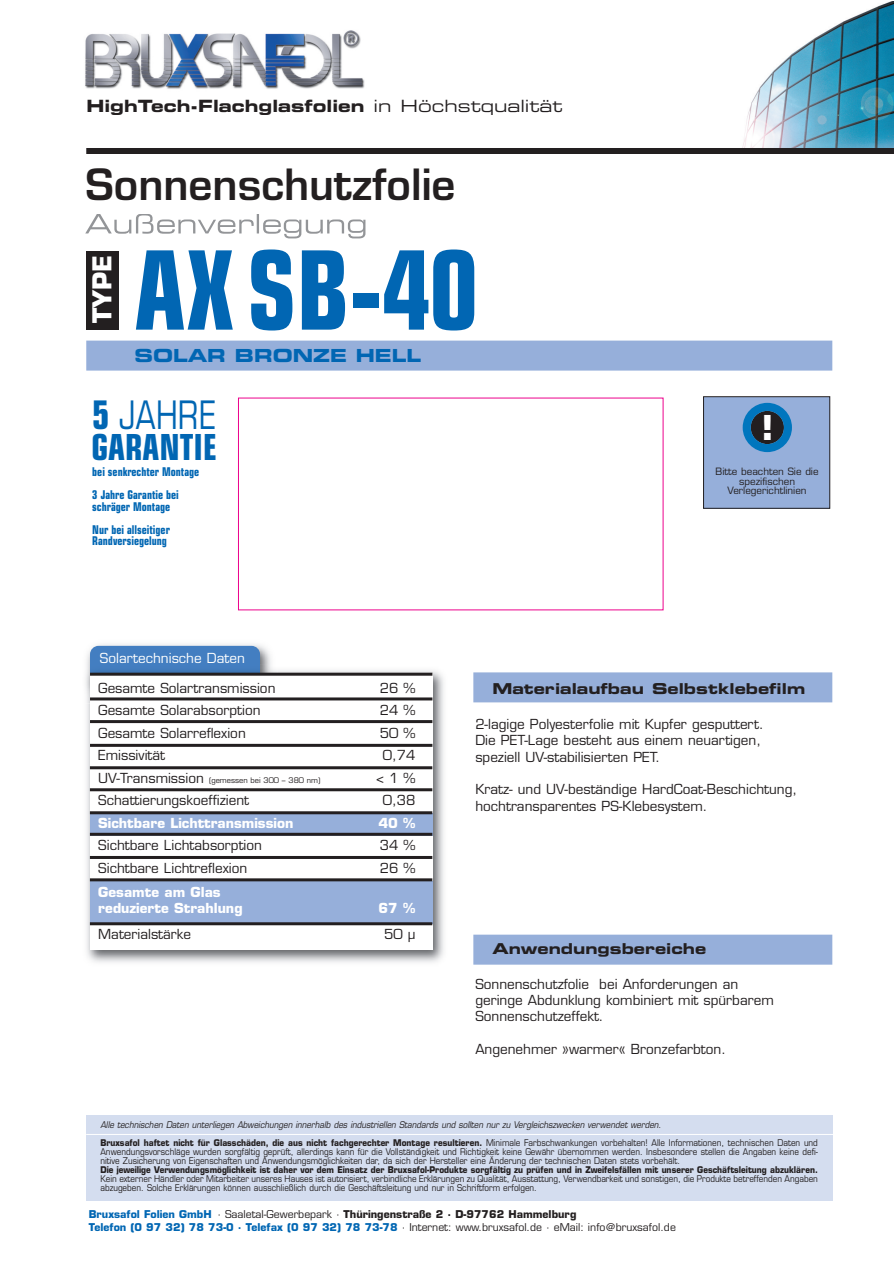
<style>
.page{position:relative;width:894px;height:1265px;background:#fff}
.page>*{position:absolute;margin:0;border:0;box-sizing:border-box;transform-origin:0 0}
.t1{font:700 condensed 109.5px "Eurostile";color:#0166b3;scale:.9 1}
.t2{font:600 42px "Eurostile";color:#231f20}
.t3{font:condensed 39.45px "Eurostile";color:#0166b3;scale:.9 1}
.t4{font:700 condensed 36px "Eurostile";color:#0166b3;scale:.9 1}
.t5{font:34.65px "Eurostile Bold Extended Two";color:#fff;scale:.9 1}
.t6{font:700 25.35px "Eurostile";color:#fff}
.t7{font:18px "Eurostile Bold Extended Two";color:#0166b3}
.t8{font:16.95px "Eurostile Bold Extended Two";color:#231f20}
.t9{font:15px "Eurostile Bold Extended Two";color:#231f20}
.t10{font:13.5px/16.2px "Eurostile";color:#231f20}
.t11{font:700 13.5px/16.5px "Eurostile";color:#fff}
.t12{font:13.5px "Eurostile";color:#fff}
.t13{font:700 condensed 12.15px/23.1px "Eurostile";color:#0166b3;scale:.9 1}
.t14{font:10.5px/12.6px "Eurostile";color:#231f20}
.t15{font:9.9px/9.9px "Eurostile";color:#231f20;text-align:center}
.t16{font:9px/9px "Eurostile";color:#231f20;scale:.9 1}
.t17{font:italic 9px/18px "Eurostile";color:#231f20;scale:.9 1}
.t18{font:700 9px "Eurostile";color:#231f20;scale:.9 1}
.t19{font:7.5px "Eurostile";color:#231f20}
.s1{font-family:"Eurostile Extended Two"}
.s2{font-weight:700}
.s3{font-size:13.5px}
.s4{font-weight:700;font-style:normal}
.s5{font-style:normal}
.s6{font-weight:700;color:#0166b3}
</style>
<div class="page">
<img style="left:86px;top:644px;width:185px;height:20px">
<div style="left:90px;top:646px;width:170px;height:40px;background:#437ec1;border-radius:9px"></div>
<img style="left:742px;top:1px;width:152px;height:147px">
<div style="left:86px;top:341px;width:746px;height:30px;background:#96afda"></div>
<div style="left:473px;top:672px;width:359px;height:30px;background:#96afda"></div>
<div style="left:473px;top:935px;width:359px;height:30px;background:#96afda"></div>
<div style="left:86px;top:251px;width:32px;height:79px;background:#231f20"></div>
<svg style="left:85px;top:214px;width:280px;height:24px"></svg>
<img style="left:86px;top:670px;width:358px;height:293px">
<img style="left:85px;top:664px;width:193px;height:39px">
<img style="left:90px;top:664px;width:170px;height:9px">
<div style="left:90px;top:673px;width:342px;height:276px;background:#fff"></div>
<div style="left:90px;top:813px;width:342px;height:23px;background:#96afda"></div>
<div style="left:90px;top:881px;width:342px;height:43px;background:#96afda"></div>
<hr style="left:90px;top:673px;width:342px;height:3px;background:#231f20">
<hr style="left:90px;top:697px;width:342px;height:3px;background:#231f20">
<hr style="left:90px;top:720px;width:342px;height:3px;background:#231f20">
<hr style="left:90px;top:744px;width:342px;height:3px;background:#231f20">
<hr style="left:90px;top:766px;width:342px;height:3px;background:#231f20">
<hr style="left:90px;top:788px;width:342px;height:3px;background:#231f20">
<hr style="left:90px;top:811px;width:342px;height:3px;background:#231f20">
<hr style="left:90px;top:833px;width:342px;height:3px;background:#231f20">
<hr style="left:90px;top:856px;width:342px;height:3px;background:#231f20">
<hr style="left:90px;top:878px;width:342px;height:3px;background:#231f20">
<hr style="left:90px;top:922px;width:342px;height:3px;background:#231f20">
<div style="left:86px;top:148px;width:808px;height:6px;background:#231f20"></div>
<img style="left:85px;top:30px;width:280px;height:59px">
<div style="left:703px;top:397px;width:126px;height:111px;background:#96afda"></div>
<div style="left:703px;top:396px;width:127px;height:113px;border:1px solid #231f20"></div>
<svg style="left:742px;top:403px;width:50px;height:49px"></svg>
<div style="left:86px;top:1115px;width:746px;height:85px;background:#d4ddef"></div>
<hr style="left:86px;top:1134px;width:753px;height:1px;background:#fff">
<h3 class="t8" style="left:86px;top:100px;width:477px">HighTech-Flachglasfolien <span class="s1">in Höchstqualität</span></h3>
<h2 class="t2" style="left:86px;top:168px;width:371px">Sonnenschutzfolie</h2>
<h3 class="t6" style="left:92px;top:323px;width:70px;rotate:-90deg">TYPE</h3>
<h1 class="t1" style="left:134px;top:250px;width:384px">AXSB-40</h1>
<h3 class="t7" style="left:134px;top:349px;width:288px">SOLAR BRONZE HELL</h3>
<h3 class="t3" style="left:92px;top:401px;width:140px"><span class="s2">5</span> JAHRE</h3>
<h3 class="t4" style="left:91px;top:434px;width:141px">GARANTIE</h3>
<h3 class="t13" style="left:92px;top:461px;width:120px">bei senkrechter Montage<br>3 Jahre Garantie bei</h3>
<h3 class="t13" style="left:92px;top:496px;width:88px">schräger Montage<br>Nur bei allseitiger</h3>
<h3 class="t13" style="left:92px;top:530px;width:84px">Randversiegelung</h3>
<h3 class="t12" style="left:100px;top:653px;width:146px">Solartechnische Daten</h3>
<h3 class="t10" style="left:98px;top:681px;width:179px">Gesamte Solartransmission</h3>
<h3 class="t10" style="left:380px;top:681px;width:37px">26 %</h3>
<h3 class="t10" style="left:98px;top:704px;width:164px">Gesamte Solarabsorption</h3>
<h3 class="t10" style="left:380px;top:704px;width:37px">24 %</h3>
<h3 class="t10" style="left:98px;top:726px;width:149px">Gesamte Solarreflexion</h3>
<h3 class="t10" style="left:380px;top:726px;width:37px">50 %</h3>
<h3 class="t10" style="left:98px;top:749px;width:68px">Emissivität</h3>
<h3 class="t10" style="left:383px;top:749px;width:34px">0,74</h3>
<p class="t19" style="left:98px;top:777px;width:224px"><span class="s3">UV-Transmission</span> (gemessen bei 300 – 380 nm)</p>
<h3 class="t10" style="left:376px;top:771px;width:41px">&lt;1%</h3>
<h3 class="t10" style="left:98px;top:794px;width:152px">Schattierungskoeffizient</h3>
<h3 class="t10" style="left:383px;top:794px;width:34px">0,38</h3>
<h3 class="t11" style="left:98px;top:816px;width:197px">Sichtbare Lichttransmission</h3>
<h3 class="t11" style="left:378px;top:816px;width:39px">40 %</h3>
<h3 class="t10" style="left:98px;top:839px;width:165px">Sichtbare Lichtabsorption</h3>
<h3 class="t10" style="left:380px;top:839px;width:37px">34 %</h3>
<h3 class="t10" style="left:98px;top:861px;width:150px">Sichtbare Lichtreflexion</h3>
<h3 class="t10" style="left:380px;top:861px;width:37px">26 %</h3>
<h3 class="t11" style="left:98px;top:885px;width:146px">Gesamte am Glas reduzierte Strahlung</h3>
<h3 class="t11" style="left:378px;top:901px;width:39px">67 %</h3>
<h3 class="t10" style="left:98px;top:927px;width:94px">Materialstärke</h3>
<h3 class="t10" style="left:384px;top:927px;width:33px">50 µ</h3>
<h3 class="t5" style="left:760px;top:415px;width:19px">!</h3>
<p class="t15" style="left:715px;top:467px;width:104px">Bitte beachten Sie die spezifischen<br>Verlegerichtlinien</p>
<h3 class="t9" style="left:492px;top:683px;width:314px">Materialaufbau Selbstklebefilm</h3>
<h3 class="t10" style="left:475px;top:718px;width:290px">2-lagige Polyesterfolie mit Kupfer gesputtert.<br>Die PET-Lage besteht aus einem neuartigen, speziell UV-stabilisierten PET.</h3>
<h3 class="t10" style="left:475px;top:782px;width:323px;line-height:17px">Kratz- und UV-beständige HardCoat-Beschichtung, hochtransparentes PS-Klebesystem.</h3>
<h3 class="t9" style="left:492px;top:943px;width:215px">Anwendungsbereiche</h3>
<h3 class="t10" style="left:475px;top:977px;width:300px">Sonnenschutzfolie bei Anforderungen an geringe Abdunklung kombiniert mit spürbarem<br>Sonnenschutzeffekt.</h3>
<h3 class="t10" style="left:475px;top:1042px;width:252px">Angenehmer »warmer« Bronzefarbton.</h3>
<p class="t17" style="left:100px;top:1116px;width:798px">Alle technischen Daten unterliegen Abweichungen innerhalb des industriellen Standards und sollten nur zu Vergleichszwecken verwendet werden.<br><span class="s4">Bruxsafol haftet nicht für Glasschäden, die aus nicht fachgerechter Montage resultieren.</span> <span class="s5">Minimale Farbschwankungen vorbehalten! Alle Informationen, technischen Daten und</span></p>
<p class="t16" style="left:100px;top:1148px;width:798px">Anwendungsvorschläge wurden sorgfältig geprüft, allerdings kann für die Vollständigkeit und Richtigkeit keine Gewähr übernommen werden. Insbesondere stellen die Angaben keine defi&shy;nitive Zusicherung von Eigenschaften und Anwendungsmöglichkeiten dar, da sich der Hersteller eine Änderung der technischen Daten stets vorbehält.</p>
<p class="t18" style="left:100px;top:1166px;width:798px">Die jeweilige Verwendungsmöglichkeit ist daher vor dem Einsatz der Bruxsafol-Produkte sorgfältig zu prüfen und in Zweifelsfällen mit unserer Geschäftsleitung abzuklären.</p>
<p class="t16" style="left:100px;top:1175px;width:798px">Kein externer Händler oder Mitarbeiter unseres Hauses ist autorisiert, verbindliche Erklärungen zu Qualität, Ausstattung, Verwendbarkeit und sonstigen, die Produkte betreffenden Angaben abzugeben. Solche Erklärungen können ausschließlich durch die Geschäftsleitung und nur in Schriftform erfolgen.</p>
<p class="t14" style="left:89px;top:1209px;width:588px"><span class="s6">Bruxsafol Folien GmbH</span> · Saaletal-Gewerbepark · <span class="s2">Thüringenstraße 2 · D-97762 Hammelburg<br></span><span class="s6">Telefon (0 97 32) 78 73-0 · Telefax (0 97 32) 78 73-78</span> · Internet: www.bruxsafol.de · eMail: info@bruxsafol.de</p>
</div>
